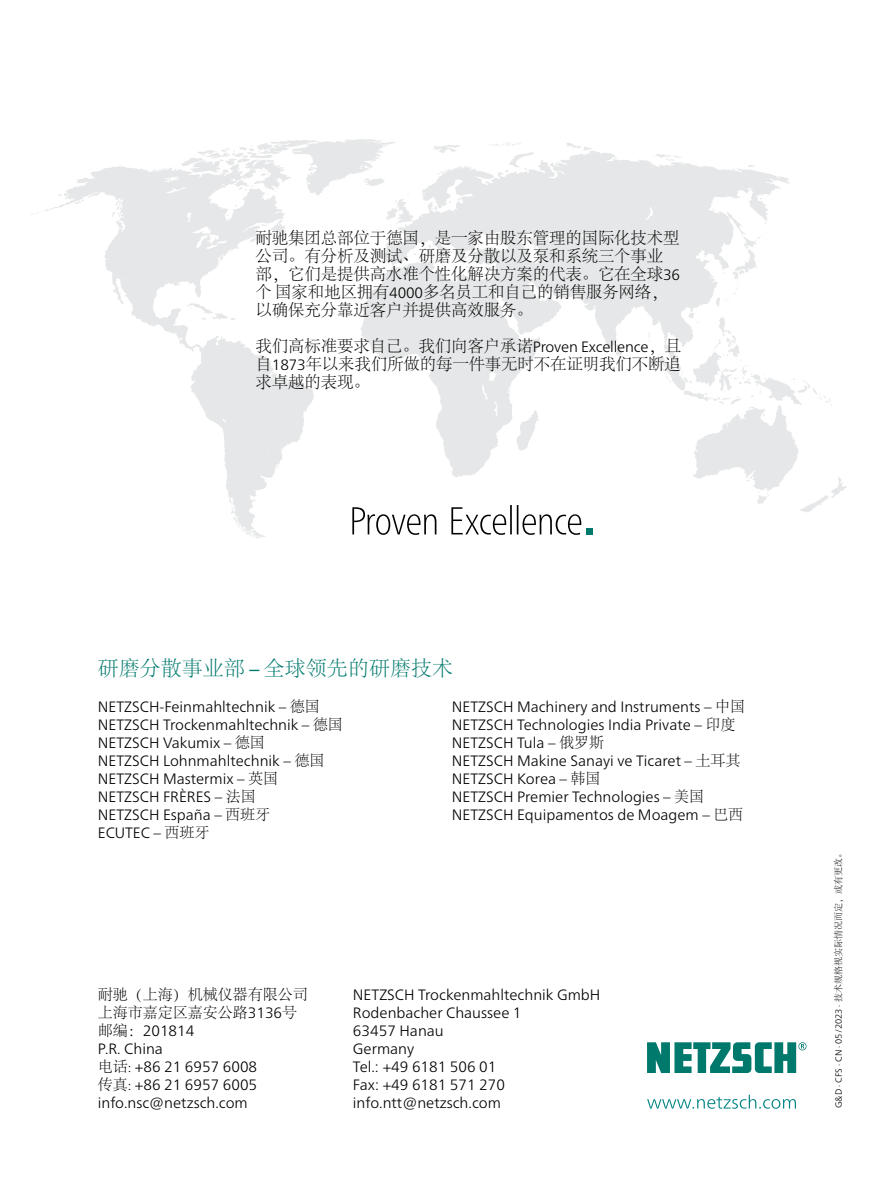
<style>
.page{position:relative;width:893px;height:1191px;background:#fff}
.page>*{position:absolute;margin:0;border:0;box-sizing:border-box;transform-origin:0 0}
.t1{font:300 21px "Adobe Song Std";color:#00796d}
.t2{font:300 16.5px/18px "Adobe Song Std";letter-spacing:-.01em;color:#000}
.t3{font:300 15px/18px "Frutiger Neue LTW1 G";color:#000}
.t4{font:300 15px/18px "Adobe Song Std";color:#000}
.t5{font:300 9px "Frutiger Neue LTW1 G";color:#000}
.s1{font-family:"Frutiger Neue LTW1 G";font-size:15px}
.s2{font-family:"Frutiger Neue LTW1 G";font-weight:400;font-stretch:condensed}
.s3{font-family:"Adobe Song Std"}
.s4{font-family:"Frutiger Neue LTW1 G"}
</style>
<div class="page">
<svg style="left:647px;top:1094px;width:149px;height:14px"></svg>
<svg style="left:647px;top:1042px;width:159px;height:31px"></svg>
<svg style="left:31px;top:139px;width:816px;height:399px"></svg>
<svg style="left:352px;top:505px;width:240px;height:30px"></svg>
<p class="t2" style="left:256px;top:229px;width:426px">耐驰集团总部位于德国，是一家由股东管理的国际化技术型公司。有分析及测试、研磨及分散以及泵和系统三个事业部，它们是提供高水准个性化解决方案的代表。它在全球<span class="s1">36</span>个 国家和地区拥有<span class="s1">4000</span>多名员工和自己的销售服务网络，以确保充分靠近客户并提供高效服务。</p>
<p class="t2" style="left:256px;top:337px;width:427px;text-align:justify">我们高标准要求自己。我们向客户承诺<span class="s1">Proven Excellence</span>，且自<span class="s1">1873</span>年以来我们所做的每一件事无时不在证明我们不断追求卓越的表现。</p>
<h1 class="t1" style="left:98px;top:657px;width:357px">研磨分散事业部 <span class="s2">–</span> 全球领先的研磨技术</h1>
<p class="t3" style="left:98px;top:697px;width:247px">NETZSCH-Feinmahltechnik – <span class="s3">德国<br></span>NETZSCH Trockenmahltechnik – <span class="s3">德国<br></span>NETZSCH Vakumix – <span class="s3">德国<br></span>NETZSCH Lohnmahltechnik – <span class="s3">德国<br></span>NETZSCH Mastermix – <span class="s3">英国<br></span>NETZSCH FRÈRES – <span class="s3">法国<br></span>NETZSCH España – <span class="s3">西班牙<br></span>ECUTEC – <span class="s3">西班牙</span></p>
<p class="t3" style="left:452px;top:697px;width:295px">NETZSCH Machinery and Instruments – <span class="s3">中国<br></span>NETZSCH Technologies India Private – <span class="s3">印度<br></span>NETZSCH Tula – <span class="s3">俄罗斯<br></span>NETZSCH Makine Sanayi ve Ticaret – <span class="s3">土耳其<br></span>NETZSCH Korea – <span class="s3">韩国<br></span>NETZSCH Premier Technologies – <span class="s3">美国<br></span>NETZSCH Equipamentos de Moagem – <span class="s3">巴西</span></p>
<p class="t4" style="left:98px;top:986px;width:211px">耐驰（上海）机械仪器有限公司上海市嘉定区嘉安公路<span class="s4">3136</span>号</p>
<p class="t3" style="left:98px;top:1021px;width:161px"><span class="s3">邮编：</span>201814<br>P.R. China<br><span class="s3">电话:</span> +86 21 6957 6008<span class="s3">传真:</span> +86 21 6957 6005 info.nsc@netzsch.com</p>
<p class="t3" style="left:353px;top:985px;width:249px">NETZSCH Trockenmahltechnik GmbH<br>Rodenbacher Chaussee 1<br>63457 Hanau<br>Germany<br>Tel.: +49 6181 506 01<br>Fax: +49 6181 571 270 info.ntt@netzsch.com</p>
<p class="t5" style="left:833px;top:1108px;width:260px;rotate:-90deg">G&amp;D · CFS · CN · 05/2023 · <span class="s3">技术规格视实际情况而定，或有更改。</span></p>
</div>
